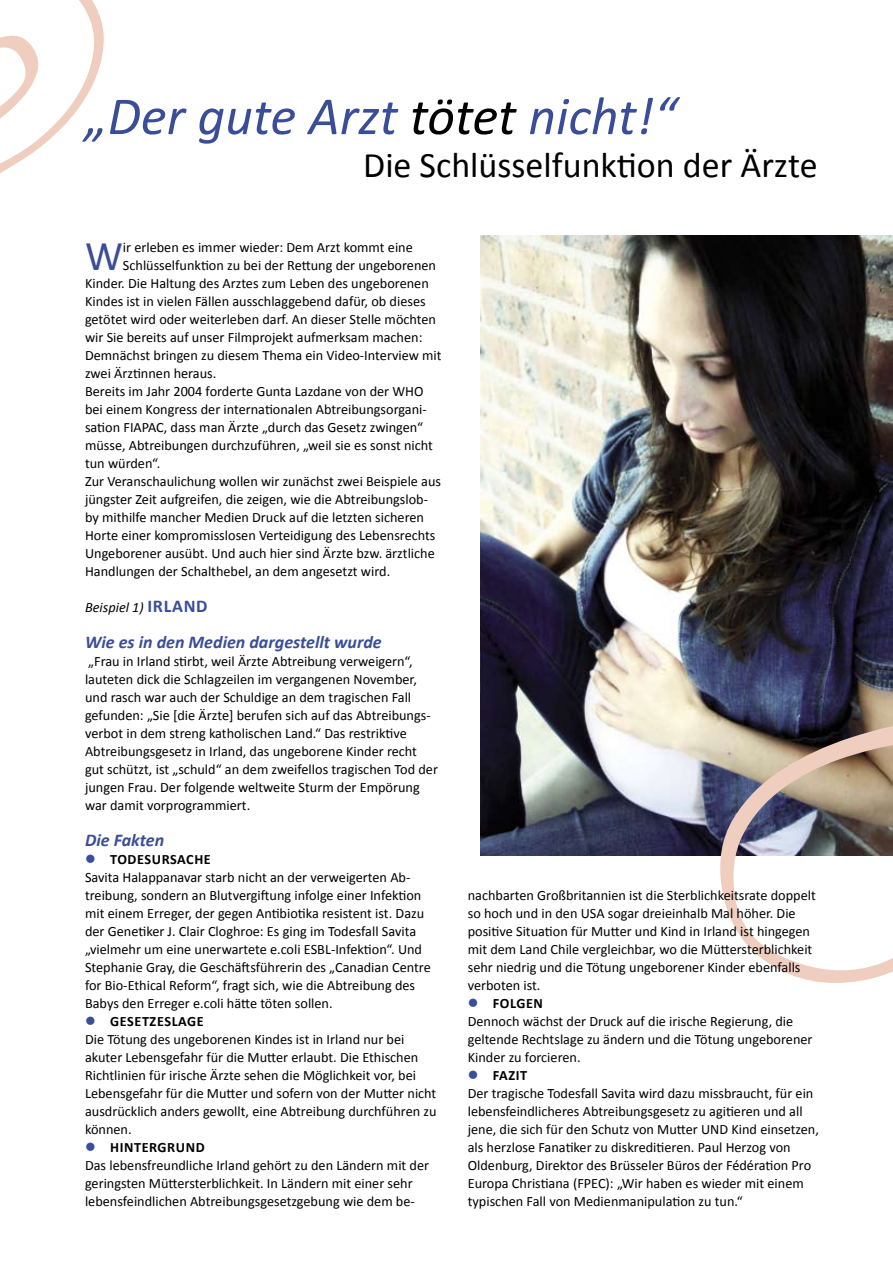
<style>
.page{position:relative;width:893px;height:1263px;background:#fff}
.page>*{position:absolute;margin:0;border:0;box-sizing:border-box;transform-origin:0 0}
.t1{font:italic 54px "Calibri";color:#3a4d98}
.t2{font:42.6px "Calibri";color:#3a4d98}
.t3{font:36px "Calibri";color:#000}
.t4{font:italic 700 18px "Calibri";color:#3a4d98}
.t5{font:14.25px/18px "Calibri";color:#000}
.t6{font:italic 14.25px "Calibri";color:#000}
.s1{color:#000}
.s2{font-weight:700;font-style:normal;font-size:18px;color:#3a4d98}
.s3{color:#3a4d98}
.s4{font-weight:700}
</style>
<div class="page">
<img style="left:480px;top:235px;width:413px;height:620px">
<svg style="left:718px;top:521px;width:175px;height:462px"></svg>
<svg style="left:0;top:0;width:104px;height:173px"></svg>
<h1 class="t1" style="left:85px;top:79px;width:593px">„Der gute Arzt <span class="s1">tötet</span> nicht!“</h1>
<h3 class="t3" style="left:363px;top:143px;width:456px">Die Schlüsselfunktion der Ärzte</h3>
<h2 class="t2" style="left:85px;top:229px;width:39px">W</h2>
<p class="t5" style="left:123px;top:238px;width:291px">ir erleben es immer wieder: Dem Arzt kommt eine</p>
<p class="t5" style="left:123px;top:256px;width:315px">Schlüsselfunktion zu bei der Rettung der ungeborenen</p>
<p class="t5" style="left:85px;top:274px;width:345px">Kinder. Die Haltung des Arztes zum Leben des ungeborenen</p>
<p class="t5" style="left:85px;top:292px;width:342px">Kindes ist in vielen Fällen ausschlaggebend dafür, ob dieses</p>
<p class="t5" style="left:85px;top:310px;width:353px">getötet wird oder weiterleben darf. An dieser Stelle möchten</p>
<p class="t5" style="left:85px;top:328px;width:339px">wir Sie bereits auf unser Filmprojekt aufmerksam machen:</p>
<p class="t5" style="left:85px;top:346px;width:358px">Demnächst bringen zu diesem Thema ein Video-Interview mit</p>
<p class="t5" style="left:85px;top:364px;width:133px">zwei Ärztinnen heraus.</p>
<p class="t5" style="left:85px;top:382px;width:340px">Bereits im Jahr 2004 forderte Gunta Lazdane von der WHO</p>
<p class="t5" style="left:85px;top:400px;width:343px">bei einem Kongress der internationalen Abtreibungsorgani-</p>
<p class="t5" style="left:85px;top:418px;width:340px">sation FIAPAC, dass man Ärzte „durch das Gesetz zwingen“</p>
<p class="t5" style="left:85px;top:436px;width:349px">müsse, Abtreibungen durchzuführen, „weil sie es sonst nicht</p>
<p class="t5" style="left:85px;top:454px;width:77px">tun würden“.</p>
<p class="t5" style="left:85px;top:472px;width:358px">Zur Veranschaulichung wollen wir zunächst zwei Beispiele aus</p>
<p class="t5" style="left:85px;top:490px;width:345px">jüngster Zeit aufgreifen, die zeigen, wie die Abtreibungslob-</p>
<p class="t5" style="left:85px;top:508px;width:340px">by mithilfe mancher Medien Druck auf die letzten sicheren</p>
<p class="t5" style="left:85px;top:526px;width:352px">Horte einer kompromisslosen Verteidigung des Lebensrechts</p>
<p class="t5" style="left:85px;top:544px;width:351px">Ungeborener ausübt. Und auch hier sind Ärzte bzw. ärztliche</p>
<p class="t5" style="left:85px;top:562px;width:307px">Handlungen der Schalthebel, an dem angesetzt wird.</p>
<p class="t6" style="left:85px;top:598px;width:124px">Beispiel 1) <span class="s2">I RLAND</span></p>
<p class="t4" style="left:85px;top:631px;width:298px">Wie es in den Medien dargestellt wurde</p>
<p class="t5" style="left:85px;top:652px;width:354px">„Frau in Irland stirbt, weil Ärzte Abtreibung verweigern“, lauteten dick die Schlagzeilen im vergangenen November, und rasch war auch der Schuldige an dem tragischen Fall gefunden: „Sie [die Ärzte] berufen sich auf das Abtreibungs&shy;verbot in dem streng katholischen Land.“ Das restriktive Abtreibungsgesetz in Irland, das ungeborene Kinder recht gut schützt, ist „schuld“ an dem zweifellos tragischen Tod der jungen Frau. Der folgende weltweite Sturm der Empörung war damit vorprogrammiert.</p>
<p class="t4" style="left:85px;top:829px;width:81px">Die Fakten</p>
<p class="t5" style="left:85px;top:850px;width:347px"><span class="s3">●</span> <span class="s4">TODESURSACHE<br></span>Savita Halappanavar starb nicht an der verweigerten Ab&shy;treibung, sondern an Blutvergiftung infolge einer Infektion mit einem Erreger, der gegen Antibiotika resistent ist. Dazu der Genetiker J. Clair Cloghroe: Es ging im Todesfall Savita „vielmehr um eine unerwartete e.coli ESBL-Infektion“. Und Stephanie Gray, die Geschäftsführerin des „Canadian Centre for Bio-Ethical Reform“, fragt sich, wie die Abtreibung des Babys den Erreger e.coli hätte töten sollen.</p>
<p class="t5" style="left:85px;top:1012px;width:353px"><span class="s3">●</span> <span class="s4">GESETZESLAGE<br></span>Die Tötung des ungeborenen Kindes ist in Irland nur bei akuter Lebensgefahr für die Mutter erlaubt. Die Ethischen Richtlinien für irische Ärzte sehen die Möglichkeit vor, bei Lebensgefahr für die Mutter und sofern von der Mutter nicht ausdrücklich anders gewollt, eine Abtreibung durchführen zu können.</p>
<p class="t5" style="left:85px;top:1138px;width:346px"><span class="s3">●</span> <span class="s4">HINTERGRUND<br></span>Das lebensfreundliche Irland gehört zu den Ländern mit der geringsten Müttersterblichkeit. In Ländern mit einer sehr lebensfeindlichen Abtreibungsgesetzgebung wie dem be-</p>
<p class="t5" style="left:468px;top:886px;width:350px">nachbarten Großbritannien ist die Sterblichkeitsrate doppelt so hoch und in den USA sogar dreieinhalb Mal höher. Die positive Situation für Mutter und Kind in Irland ist hingegen mit dem Land Chile vergleichbar, wo die Müttersterblichkeit sehr niedrig und die Tötung ungeborener Kinder ebenfalls verboten ist.</p>
<p class="t5" style="left:468px;top:994px;width:346px"><span class="s3">●</span> <span class="s4">FOLGEN<br></span>Dennoch wächst der Druck auf die irische Regierung, die geltende Rechtslage zu ändern und die Tötung ungeborener Kinder zu forcieren.</p>
<p class="t5" style="left:468px;top:1066px;width:353px"><span class="s3">●</span> <span class="s4">FAZIT<br></span>Der tragische Todesfall Savita wird dazu missbraucht, für ein lebensfeindlicheres Abtreibungsgesetz zu agitieren und all jene, die sich für den Schutz von Mutter UND Kind einsetzen, als herzlose Fanatiker zu diskreditieren. Paul Herzog von Oldenburg, Direktor des Brüsseler Büros der Fédération Pro Europa Christiana (FPEC): „Wir haben es wieder mit einem typischen Fall von Medienmanipulation zu tun.“</p>
</div>
